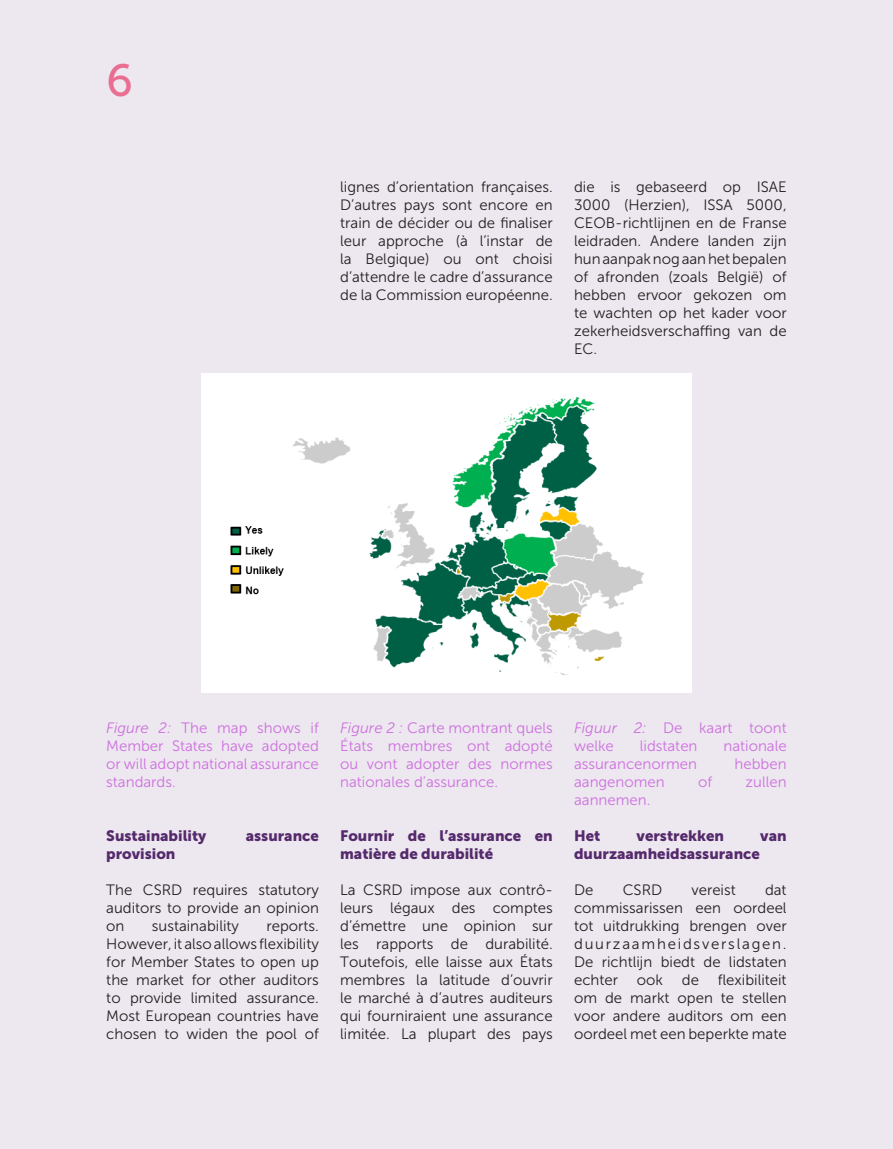
<style>
.page{position:relative;width:893px;height:1149px;background:#fff}
.page>*{position:absolute;margin:0;border:0;box-sizing:border-box;transform-origin:0 0}
.t1{font:45px "Museo Sans 500";color:#e96e92}
.t2{font:15px/18px "Museo Sans 300";color:#231f20;text-align:justify}
.t3{font:15px/18px "Museo Sans 300";color:#cd70df;text-align:justify}
.t4{font:15px/18px "Museo Sans 900";color:#552a6c}
.s1{font-style:italic}
</style>
<div class="page">
<div style="left:0;top:0;width:893px;height:1148px;background:#ede7ef"></div>
<img style="left:201px;top:373px;width:490px;height:319px">
<h1 class="t1" style="left:106px;top:56px;width:28px">6</h1>
<p class="t2" style="left:340px;top:178px;width:214px">lignes d’orientation françaises.<br>D’autres pays sont encore en train de décider ou de finaliser leur approche (à l’instar de la Belgique) ou ont choisi d’attendre le cadre d’assurance de la Commission européenne.</p>
<p class="t2" style="left:574px;top:178px;width:214px">die is gebaseerd op ISAE 3000 (Herzien), ISSA 5000, CEOB-richtlijnen en de Franse leidraden. Andere landen zijn hun aanpak nog aan het bepalen of afronden (zoals België) of hebben ervoor gekozen om te wachten op het kader voor zekerheidsverschaffing van de EC.</p>
<p class="t3" style="left:106px;top:718px;width:214px"><span class="s1">Figure 2:</span> The map shows if Member States have adopted or will adopt national assurance standards.</p>
<p class="t4" style="left:106px;top:826px;width:102px">Sustainability</p>
<p class="t4" style="left:246px;top:826px;width:75px">assurance</p>
<p class="t4" style="left:106px;top:844px;width:71px">provision</p>
<p class="t2" style="left:106px;top:880px;width:214px">The CSRD requires statutory auditors to provide an opinion on</p>
<p class="t2" style="left:152px;top:916px;width:89px">sustainability</p>
<p class="t2" style="left:106px;top:916px;width:214px;text-indent:160px">reports.<br>However, it also allows flexibility for Member States to open up the market for other auditors to provide limited assurance.<br>Most European countries have chosen to widen the pool of</p>
<p class="t3" style="left:340px;top:718px;width:214px"><span class="s1">Figure 2 :</span> Carte montrant quels États membres ont adopté ou vont adopter des normes nationales d’assurance.</p>
<p class="t4" style="left:340px;top:826px;width:214px">Fournir de l’assurance en matière de durabilité</p>
<p class="t2" style="left:340px;top:880px;width:214px;text-align:left">La CSRD impose aux contrô&shy;leurs légaux des comptes d’émettre une opinion sur les rapports de durabilité.<br>Toutefois, elle laisse aux États membres la latitude d’ouvrir le marché à d’autres auditeurs qui fourniraient une assurance limitée. La plupart des pays</p>
<p class="t3" style="left:574px;top:718px;width:214px"><span class="s1">Figuur 2:</span> De kaart toont welke</p>
<p class="t3" style="left:640px;top:736px;width:59px">lidstaten</p>
<p class="t3" style="left:723px;top:736px;width:65px">nationale</p>
<p class="t3" style="left:574px;top:754px;width:124px">assurancenormen</p>
<p class="t3" style="left:735px;top:754px;width:54px">hebben</p>
<p class="t3" style="left:574px;top:772px;width:92px">aangenomen</p>
<p class="t3" style="left:698px;top:772px;width:16px">of</p>
<p class="t3" style="left:746px;top:772px;width:43px">zullen</p>
<p class="t3" style="left:574px;top:790px;width:78px">aannemen.</p>
<p class="t4" style="left:574px;top:826px;width:28px">Het</p>
<p class="t4" style="left:637px;top:826px;width:89px">verstrekken</p>
<p class="t4" style="left:760px;top:826px;width:28px">van</p>
<p class="t4" style="left:574px;top:844px;width:187px">duurzaamheidsassurance</p>
<p class="t2" style="left:574px;top:880px;width:21px">De</p>
<p class="t2" style="left:623px;top:880px;width:41px">CSRD</p>
<p class="t2" style="left:691px;top:880px;width:46px">vereist</p>
<p class="t2" style="left:574px;top:880px;width:214px;text-indent:191px">dat commissarissen een oordeel tot uitdrukking brengen over duurzaamheidsverslagen.<br>De richtlijn biedt de lidstaten echter ook de flexibiliteit om de markt open te stellen voor andere auditors om een oordeel met een beperkte mate</p>
</div>
